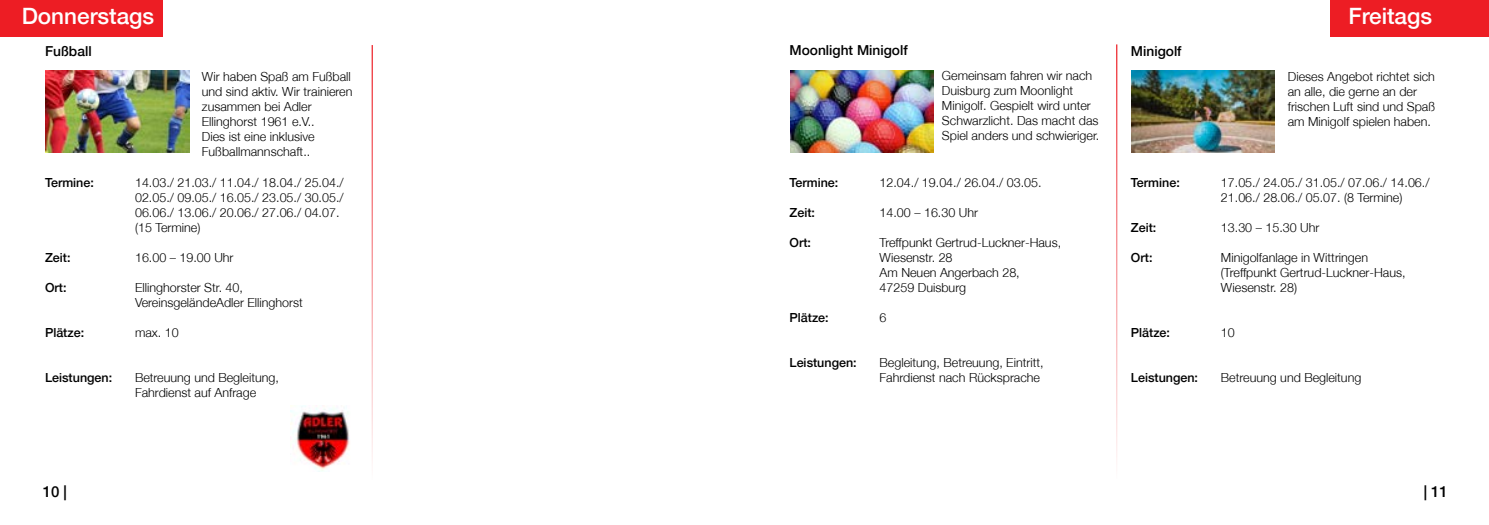
<style>
.page{position:relative;width:1489px;height:525px;background:#fff}
.page>*{position:absolute;margin:0;border:0;box-sizing:border-box;transform-origin:0 0}
.t1{font:500 22.5px "Helvetica Neue";color:#fff}
.t2{font:500 15px "Helvetica Neue";color:#000}
.t3{font:500 13.75px "Helvetica Neue";color:#000}
.t4{font:300 12.5px/15px "Helvetica Neue";color:#000}
.t5{font:500 12.5px "Helvetica Neue";color:#000}
</style>
<div class="page">
<div style="left:0;top:0;width:162px;height:37px;background:#ed1d24"></div>
<img style="left:46px;top:71px;width:143px;height:82px">
<hr style="left:371px;top:45px;width:2px;height:434px;background:#ed1d24">
<img style="left:290px;top:405px;width:60px;height:66px">
<div style="left:1330px;top:0;width:158px;height:37px;background:#ed1d24"></div>
<img style="left:1131px;top:71px;width:143px;height:82px">
<hr style="left:1116px;top:44px;width:1px;height:435px;background:#ed1d24">
<img style="left:790px;top:70px;width:143px;height:82px">
<h1 class="t1" style="left:22px;top:3px;width:134px">Donnerstags</h1>
<p class="t3" style="left:45px;top:43px;width:48px">Fußball</p>
<p class="t4" style="left:202px;top:68px;width:152px">Wir haben Spaß am Fußball und sind aktiv. Wir trainieren zusammen bei Adler<br>Ellinghorst 1961 e.V..<br>Dies ist eine inklusive<br>Fußballmannschaft..</p>
<p class="t5" style="left:45px;top:175px;width:50px">Termine:</p>
<p class="t4" style="left:135px;top:175px;width:210px">14.03./ 21.03./ 11.04./ 18.04./ 25.04./ 02.05./ 09.05./ 16.05./ 23.05./ 30.05./ 06.06./ 13.06./ 20.06./ 27.06./ 04.07. (15 Termine)</p>
<p class="t5" style="left:45px;top:250px;width:27px">Zeit:</p>
<p class="t4" style="left:135px;top:250px;width:100px">16.00 – 19.00 Uhr</p>
<p class="t5" style="left:45px;top:280px;width:23px">Ort:</p>
<p class="t4" style="left:135px;top:280px;width:169px">Ellinghorster Str. 40,<br>VereinsgeländeAdler Ellinghorst</p>
<p class="t5" style="left:45px;top:325px;width:41px">Plätze:</p>
<p class="t4" style="left:135px;top:325px;width:45px">max. 10</p>
<p class="t5" style="left:45px;top:370px;width:69px">Leistungen:</p>
<p class="t4" style="left:135px;top:370px;width:145px">Betreuung und Begleitung,<br>Fahrdienst auf Anfrage</p>
<p class="t3" style="left:789px;top:42px;width:120px">Moonlight Minigolf</p>
<p class="t4" style="left:941px;top:68px;width:159px">Gemeinsam fahren wir nach<br>Duisburg zum Moonlight<br>Minigolf. Gespielt wird unter<br>Schwarzlicht. Das macht das<br>Spiel anders und schwieriger.</p>
<p class="t5" style="left:789px;top:174px;width:50px">Termine:</p>
<p class="t4" style="left:879px;top:174px;width:163px">12.04./ 19.04./ 26.04./ 03.05.</p>
<p class="t5" style="left:789px;top:204px;width:27px">Zeit:</p>
<p class="t4" style="left:879px;top:204px;width:100px">14.00 – 16.30 Uhr</p>
<p class="t5" style="left:789px;top:234px;width:23px">Ort:</p>
<p class="t4" style="left:879px;top:234px;width:183px">Treffpunkt Gertrud-Luckner-Haus,<br>Wiesenstr. 28<br>Am Neuen Angerbach 28,<br>47259 Duisburg</p>
<p class="t5" style="left:789px;top:309px;width:41px">Plätze:</p>
<p class="t4" style="left:879px;top:309px;width:8px">6</p>
<p class="t5" style="left:789px;top:354px;width:69px">Leistungen:</p>
<p class="t4" style="left:879px;top:354px;width:165px">Begleitung, Betreuung, Eintritt,<br>Fahrdienst nach Rücksprache</p>
<p class="t3" style="left:1130px;top:43px;width:52px">Minigolf</p>
<h1 class="t1" style="left:1348px;top:3px;width:85px">Freitags</h1>
<p class="t4" style="left:1287px;top:68px;width:149px">Dieses Angebot richtet sich an alle, die gerne an der frischen Luft sind und Spaß am Minigolf spielen haben.</p>
<p class="t5" style="left:1130px;top:175px;width:50px">Termine:</p>
<p class="t4" style="left:1220px;top:175px;width:210px">17.05./ 24.05./ 31.05./ 07.06./ 14.06./<br>21.06./ 28.06./ 05.07. (8 Termine)</p>
<p class="t5" style="left:1130px;top:220px;width:27px">Zeit:</p>
<p class="t4" style="left:1220px;top:220px;width:100px">13.30 – 15.30 Uhr</p>
<p class="t5" style="left:1130px;top:250px;width:23px">Ort:</p>
<p class="t4" style="left:1220px;top:250px;width:186px">Minigolfanlage in Wittringen (Treffpunkt Gertrud-Luckner-Haus,<br>Wiesenstr. 28)</p>
<p class="t5" style="left:1130px;top:325px;width:41px">Plätze:</p>
<p class="t4" style="left:1220px;top:325px;width:15px">10</p>
<p class="t5" style="left:1130px;top:370px;width:69px">Leistungen:</p>
<p class="t4" style="left:1220px;top:370px;width:142px">Betreuung und Begleitung</p>
<p class="t2" style="left:43px;top:482px;width:26px">10 |</p>
<p class="t2" style="left:1423px;top:482px;width:26px">| 11</p>
</div>
